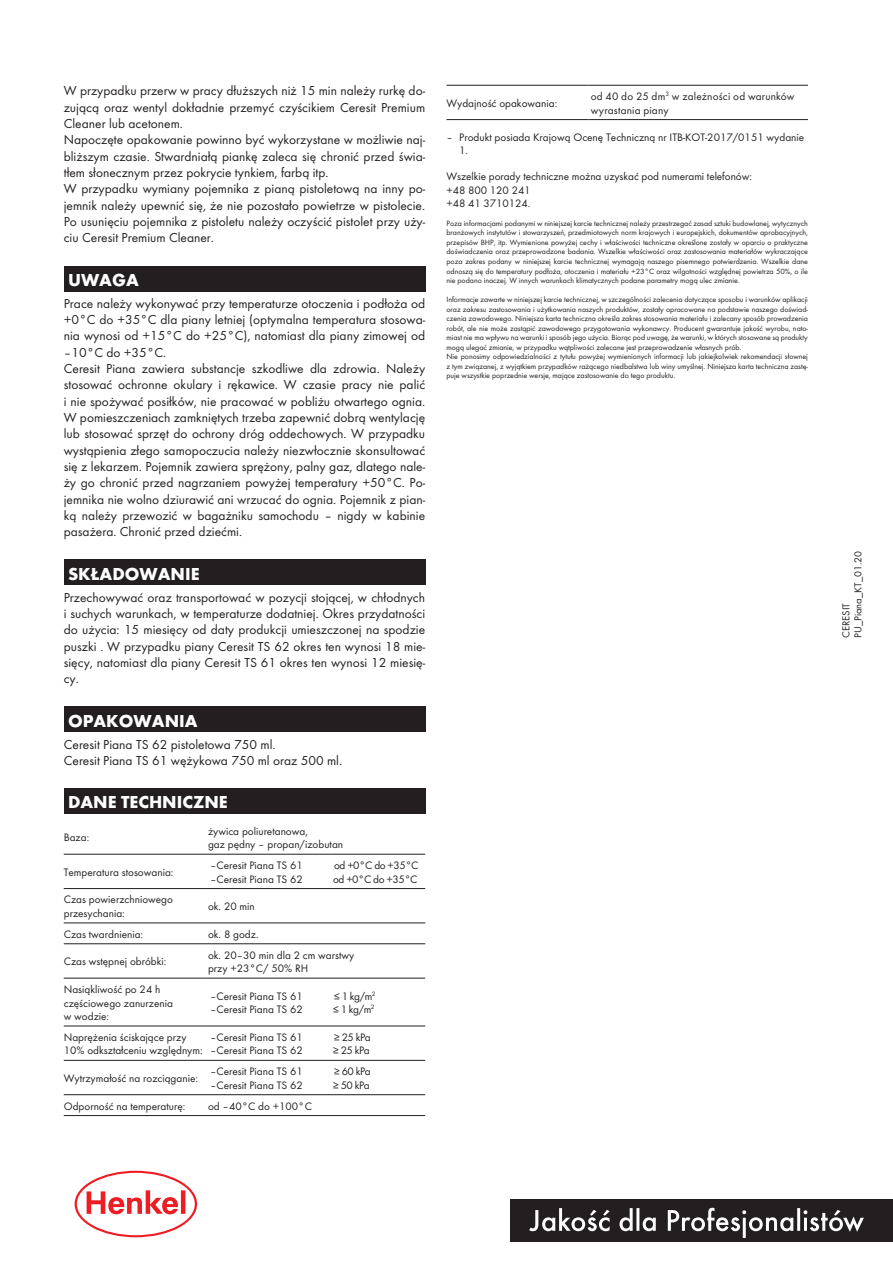
<style>
.page{position:relative;width:893px;height:1263px;background:#fff}
.page>*{position:absolute;margin:0;border:0;box-sizing:border-box;transform-origin:0 0}
.t1{font:700 18px "Futura TCE";color:#fff}
._4_-_Tekst_opisowy{font:13.5px/16.4px "Futura TCE";color:#231f20;text-align:justify}
.lista_tabela{font:11.25px/13.5px "Futura TCE";color:#231f20}
.t2{font:10.5px "Futura TCE";color:#231f20}
.t3{font:7.95px/9.6px "Futura TCE";letter-spacing:-.005em;color:#231f20;text-align:justify}
</style>
<div class="page">
<svg style="left:75px;top:1171px;width:122px;height:66px"></svg>
<div style="left:510px;top:1199px;width:383px;height:43px;background:#231f20"></div>
<svg style="left:529px;top:1208px;width:335px;height:30px"></svg>
<div style="left:64px;top:266px;width:361px;height:25px;background:#231f20"></div>
<div style="left:64px;top:560px;width:361px;height:25px;background:#231f20"></div>
<div style="left:64px;top:707px;width:361px;height:25px;background:#231f20"></div>
<div style="left:64px;top:788px;width:361px;height:26px;background:#231f20"></div>
<hr style="left:64px;top:854px;width:142px;height:1px;background:#231f20">
<hr style="left:206px;top:854px;width:219px;height:1px;background:#231f20">
<hr style="left:64px;top:888px;width:142px;height:1px;background:#231f20">
<hr style="left:206px;top:888px;width:219px;height:1px;background:#231f20">
<hr style="left:64px;top:923px;width:142px;height:1px;background:#231f20">
<hr style="left:206px;top:923px;width:219px;height:1px;background:#231f20">
<hr style="left:64px;top:943px;width:142px;height:1px;background:#231f20">
<hr style="left:206px;top:943px;width:219px;height:1px;background:#231f20">
<hr style="left:64px;top:978px;width:142px;height:1px;background:#231f20">
<hr style="left:206px;top:978px;width:219px;height:1px;background:#231f20">
<hr style="left:64px;top:1026px;width:142px;height:1px;background:#231f20">
<hr style="left:206px;top:1026px;width:219px;height:1px;background:#231f20">
<hr style="left:64px;top:1060px;width:142px;height:1px;background:#231f20">
<hr style="left:206px;top:1060px;width:219px;height:1px;background:#231f20">
<hr style="left:64px;top:1094px;width:142px;height:1px;background:#231f20">
<hr style="left:206px;top:1094px;width:219px;height:1px;background:#231f20">
<hr style="left:64px;top:1115px;width:142px;height:1px;background:#231f20">
<hr style="left:206px;top:1115px;width:219px;height:1px;background:#231f20">
<hr style="left:446px;top:85px;width:143px;height:1px;background:#231f20">
<hr style="left:589px;top:85px;width:219px;height:1px;background:#231f20">
<hr style="left:446px;top:119px;width:143px;height:1px;background:#231f20">
<hr style="left:589px;top:119px;width:219px;height:1px;background:#231f20">
<p class="_4_-_Tekst_opisowy" style="left:64px;top:83px;width:363px">W przypadku przerw w pracy dłuższych niż 15 min należy rurkę do&shy;zującą oraz wentyl dokładnie przemyć czyścikiem Ceresit Premium Cleaner lub acetonem.</p>
<p class="_4_-_Tekst_opisowy" style="left:64px;top:132px;width:363px">Napoczęte opakowanie powinno być wykorzystane w możliwie naj&shy;bliższym czasie. Stwardniałą piankę zaleca się chronić przed świa&shy;tłem słonecznym przez pokrycie tynkiem, farbą itp.</p>
<p class="_4_-_Tekst_opisowy" style="left:64px;top:181px;width:363px">W przypadku wymiany pojemnika z pianą pistoletową na inny po&shy;jemnik należy upewnić się, że nie pozostało powietrze w pistolecie.<br>Po usunięciu pojemnika z pistoletu należy oczyścić pistolet przy uży&shy;ciu Ceresit Premium Cleaner.</p>
<p class="t1" style="left:68px;top:268px;width:72px">UWAGA</p>
<p class="_4_-_Tekst_opisowy" style="left:64px;top:295px;width:363px">Prace należy wykonywać przy temperaturze otoczenia i podłoża od +0°C do +35°C dla piany letniej (optymalna temperatura stosowa&shy;nia wynosi od +15°C do +25°C), natomiast dla piany zimowej od –10°C do +35°C.</p>
<p class="_4_-_Tekst_opisowy" style="left:64px;top:360px;width:363px">Ceresit Piana zawiera substancje szkodliwe dla zdrowia. Należy stosować ochronne okulary i rękawice. W czasie pracy nie palić i nie spożywać posiłków, nie pracować w pobliżu otwartego ognia.<br>W pomieszczeniach zamkniętych trzeba zapewnić dobrą wentylację lub stosować sprzęt do ochrony dróg oddechowych. W przypadku wystąpienia złego samopoczucia należy niezwłocznie skonsultować się z lekarzem. Pojemnik zawiera sprężony, palny gaz, dlatego nale&shy;ży go chronić przed nagrzaniem powyżej temperatury +50°C. Po&shy;jemnika nie wolno dziurawić ani wrzucać do ognia. Pojemnik z pian&shy;ką należy przewozić w bagażniku samochodu – nigdy w kabinie pasażera. Chronić przed dziećmi.</p>
<p class="t1" style="left:68px;top:562px;width:133px">SKŁADOWANIE</p>
<p class="_4_-_Tekst_opisowy" style="left:64px;top:589px;width:363px">Przechowywać oraz transportować w pozycji stojącej, w chłodnych i suchych warunkach, w temperaturze dodatniej. Okres przydatności do użycia: 15 miesięcy od daty produkcji umieszczonej na spodzie puszki . W przypadku piany Ceresit TS 62 okres ten wynosi 18 mie&shy;sięcy, natomiast dla piany Ceresit TS 61 okres ten wynosi 12 miesię&shy;cy.</p>
<p class="t1" style="left:68px;top:709px;width:131px">OPAKOWANIA</p>
<p class="_4_-_Tekst_opisowy" style="left:64px;top:736px;width:213px">Ceresit Piana TS 62 pistoletowa 750 ml.</p>
<p class="_4_-_Tekst_opisowy" style="left:64px;top:752px;width:280px">Ceresit Piana TS 61 wężykowa 750 ml oraz 500 ml.</p>
<p class="t1" style="left:68px;top:791px;width:161px">DANE TECHNICZNE</p>
<p class="lista_tabela" style="left:64px;top:831px;width:27px">Baza:</p>
<p class="lista_tabela" style="left:208px;top:824px;width:137px">żywica poliuretanowa,<br>gaz pędny – propan/izobutan</p>
<p class="lista_tabela" style="left:64px;top:865px;width:111px">Temperatura stosowania:</p>
<p class="lista_tabela" style="left:210px;top:858px;width:94px">–Ceresit Piana TS 61</p>
<p class="lista_tabela" style="left:334px;top:858px;width:86px">od +0°C do +35°C</p>
<p class="lista_tabela" style="left:210px;top:872px;width:94px">–Ceresit Piana TS 62</p>
<p class="lista_tabela" style="left:333px;top:872px;width:86px">od +0°C do +35°C</p>
<p class="lista_tabela" style="left:64px;top:893px;width:111px">Czas powierzchniowego przesychania:</p>
<p class="lista_tabela" style="left:208px;top:899px;width:48px">ok. 20 min</p>
<p class="lista_tabela" style="left:64px;top:927px;width:81px">Czas twardnienia:</p>
<p class="lista_tabela" style="left:208px;top:927px;width:52px">ok. 8 godz.</p>
<p class="lista_tabela" style="left:64px;top:955px;width:104px">Czas wstępnej obróbki:</p>
<p class="lista_tabela" style="left:208px;top:948px;width:148px">ok. 20–30 min dla 2 cm warstwy przy +23°C/ 50% RH</p>
<p class="lista_tabela" style="left:64px;top:982px;width:111px">Nasiąkliwość po 24 h częściowego zanurzenia w wodzie:</p>
<p class="lista_tabela" style="left:210px;top:989px;width:94px">–Ceresit Piana TS 61</p>
<p class="lista_tabela" style="left:334px;top:989px;width:43px">≤ 1 kg/m<sup>2</sup></p>
<p class="lista_tabela" style="left:210px;top:1003px;width:94px">–Ceresit Piana TS 62</p>
<p class="lista_tabela" style="left:333px;top:1003px;width:43px">≤ 1 kg/m<sup>2</sup></p>
<p class="lista_tabela" style="left:64px;top:1030px;width:140px">Naprężenia ściskające przy<br>10% odkształceniu względnym:</p>
<p class="lista_tabela" style="left:210px;top:1030px;width:94px">–Ceresit Piana TS 61</p>
<p class="lista_tabela" style="left:334px;top:1030px;width:38px">≥ 25 kPa</p>
<p class="lista_tabela" style="left:210px;top:1044px;width:94px">–Ceresit Piana TS 62</p>
<p class="lista_tabela" style="left:333px;top:1044px;width:38px">≥ 25 kPa</p>
<p class="lista_tabela" style="left:64px;top:1071px;width:136px">Wytrzymałość na rozciąganie:</p>
<p class="lista_tabela" style="left:210px;top:1065px;width:94px">–Ceresit Piana TS 61</p>
<p class="lista_tabela" style="left:334px;top:1065px;width:38px">≥ 60 kPa</p>
<p class="lista_tabela" style="left:210px;top:1078px;width:94px">–Ceresit Piana TS 62</p>
<p class="lista_tabela" style="left:333px;top:1078px;width:38px">≥ 50 kPa</p>
<p class="lista_tabela" style="left:64px;top:1099px;width:123px">Odporność na temperaturę:</p>
<p class="lista_tabela" style="left:208px;top:1099px;width:105px">od –40°C do +100°C</p>
<p class="lista_tabela" style="left:446px;top:96px;width:112px">Wydajność opakowania:</p>
<p class="lista_tabela" style="left:591px;top:90px;width:205px">od 40 do 25 dm<sup>3</sup> w zależności od warunków wyrastania piany</p>
<p class="lista_tabela" style="left:459px;top:130px;width:346px;text-indent:-13px">– Produkt posiada Krajową Ocenę Techniczną nr ITB-KOT-2017/0151 wydanie<br>1.</p>
<p class="lista_tabela" style="left:446px;top:170px;width:307px">Wszelkie porady techniczne można uzyskać pod numerami telefonów:</p>
<p class="lista_tabela" style="left:446px;top:183px;width:86px">+48 800 120 241</p>
<p class="lista_tabela" style="left:446px;top:197px;width:85px">+48 41 3710124.</p>
<p class="t3" style="left:446px;top:218px;width:363px">Poza informacjami podanymi w niniejszej karcie technicznej należy przestrzegać zasad sztuki budowlanej, wytycznych branżowych instytutów i stowarzyszeń, przedmiotowych norm krajowych i europejskich, dokumentów aprobacyjnych, przepisów BHP, itp. Wymienione powyżej cechy i właściwości techniczne określone zostały w oparciu o praktyczne doświadczenia oraz przeprowadzone badania. Wszelkie właściwości oraz zastosowania materiałów wykraczające poza zakres podany w niniejszej karcie technicznej wymagają naszego pisemnego potwierdzenia. Wszelkie dane odnoszą się do temperatury podłoża, otoczenia i materiału +23°C oraz wilgotności względnej powietrza 50%, o ile nie podano inaczej. W innych warunkach klimatycznych podane parametry mogą ulec zmianie.</p>
<p class="t3" style="left:446px;top:295px;width:363px">Informacje zawarte w niniejszej karcie technicznej, w szczególności zalecenia dotyczące sposobu i warunków aplikacji oraz zakresu zastosowania i użytkowania naszych produktów, zostały opracowane na podstawie naszego doświad&shy;czenia zawodowego. Niniejsza karta techniczna określa zakres stosowania materiału i zalecany sposób prowadzenia robót, ale nie może zastąpić zawodowego przygotowania wykonawcy. Producent gwarantuje jakość wyrobu, nato&shy;miast nie ma wpływu na warunki i sposób jego użycia. Biorąc pod uwagę, że warunki, w których stosowane są produkty mogą ulegać zmianie, w przypadku wątpliwości zalecane jest przeprowadzenie własnych prób.</p>
<p class="t3" style="left:446px;top:352px;width:363px">Nie ponosimy odpowiedzialności z tytułu powyżej wymienionych informacji lub jakiejkolwiek rekomendacji słownej z tym związanej, z wyjątkiem przypadków rażącego niedbalstwa lub winy umyślnej. Niniejsza karta techniczna zastę&shy;puje wszystkie poprzednie wersje, mające zastosowanie do tego produktu.</p>
<p class="t2" style="left:852px;top:638px;width:88px;rotate:-90deg">PU_Piana_KT_01.20</p>
<p class="t2" style="left:840px;top:638px;width:36px;rotate:-90deg">CERESIT</p>
</div>
